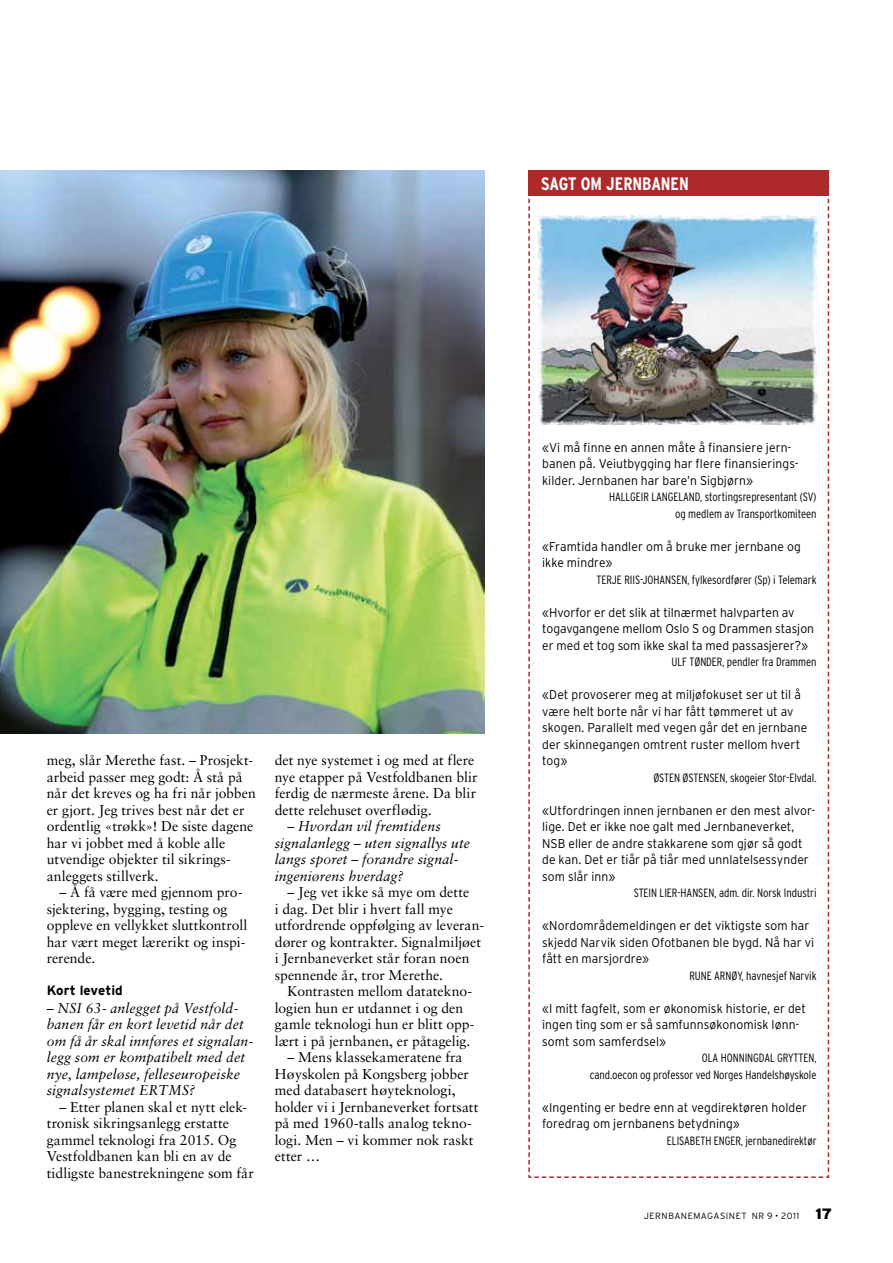
<style>
.page{position:relative;width:893px;height:1263px;background:#fff}
.page>*{position:absolute;margin:0;border:0;box-sizing:border-box;transform-origin:0 0}
.t1{font:700 condensed 18px "Interstate";letter-spacing:-.005em;color:#fff}
.t2{font:14.25px/16.5px "Sabon";color:#000}
.t3{font:italic 14.25px/16.5px "Sabon";letter-spacing:.01em;color:#000}
.t4{font:700 13.5px "Interstate";letter-spacing:.005em;color:#000}
.t5{font:300 12.75px/16.5px "Interstate";letter-spacing:.005em;color:#000;scale:.95 1}
.t6{font:300 condensed 12px/16.5px "Interstate";letter-spacing:-.005em;color:#000;text-align:right}
.t7{font:300 9px "Interstate";letter-spacing:.05em;color:#000}
.s1{font-weight:900;font-size:15px}
</style>
<div class="page">
<svg style="left:528px;top:170px;width:302px;height:1008px"></svg>
<div style="left:528px;top:170px;width:301px;height:26px;background:#ae292a"></div>
<img style="left:537px;top:216px;width:281px;height:209px">
<img style="left:0;top:170px;width:485px;height:563px">
<p class="t1" style="left:541px;top:174px;width:149px">SAGT OM JERNBANEN</p>
<p class="t2" style="left:47px;top:752px;width:211px">meg, slår Merethe fast. – Prosjekt&shy;arbeid passer meg godt: Å stå på når det kreves og ha fri når jobben er gjort. Jeg trives best når det er ordentlig «trøkk»! De siste dagene har vi jobbet med å koble alle utvendige objekter til sikrings&shy;anleggets stillverk.</p>
<p class="t2" style="left:47px;top:884px;width:202px;text-indent:13px">– Å få være med gjennom pro&shy;sjektering, bygging, testing og oppleve en vellykket sluttkontroll har vært meget lærerikt og inspi&shy;rerende.</p>
<p class="t4" style="left:47px;top:983px;width:78px">Kort levetid</p>
<p class="t3" style="left:47px;top:1000px;width:208px">– NSI 63- anlegget på Vestfold&shy;banen får en kort levetid når det om få år skal innføres et signalan&shy;legg som er kompatibelt med det nye, lampeløse, felleseuropeiske signalsystemet ERTMS?</p>
<p class="t2" style="left:47px;top:1098px;width:209px;text-indent:13px">– Etter planen skal et nytt elek&shy;tronisk sikringsanlegg erstatte gammel teknologi fra 2015. Og<br>Vestfoldbanen kan bli en av de tidligste banestrekningene som får</p>
<p class="t2" style="left:275px;top:752px;width:204px">det nye systemet i og med at flere nye etapper på Vestfoldbanen blir ferdig de nærmeste årene. Da blir dette relehuset overflødig.</p>
<p class="t3" style="left:275px;top:818px;width:197px;text-indent:13px">– Hvordan vil fremtidens signalanlegg – uten signallys ute langs sporet – forandre signal&shy;ingeniørens hverdag?</p>
<p class="t2" style="left:275px;top:884px;width:211px;text-indent:13px">– Jeg vet ikke så mye om dette<br>i dag. Det blir i hvert fall mye utfordrende oppfølging av leveran&shy;dører og kontrakter. Signalmiljøet i Jernbaneverket står foran noen spennende år, tror Merethe.</p>
<p class="t2" style="left:275px;top:983px;width:201px;text-indent:13px">Kontrasten mellom datatekno&shy;logien hun er utdannet i og den gamle teknologi hun er blitt opp&shy;lært i på jernbanen, er påtagelig.</p>
<p class="t2" style="left:275px;top:1049px;width:205px;text-indent:13px">– Mens klassekameratene fra<br>Høyskolen på Kongsberg jobber med databasert høyteknologi, holder vi i Jernbaneverket fortsatt på med 1960-talls analog tekno&shy;logi. Men – vi kommer nok raskt etter …</p>
<p class="t5" style="left:542px;top:439px;width:270px">«Vi må finne en annen måte å finansiere jern&shy;banen på. Veiutbygging har flere finansierings&shy;kilder. Jernbanen har bare’n Sigbjørn»</p>
<p class="t6" style="left:609px;top:489px;width:209px">HALLGEIR LANGELAN D, stortingsrepresentant (SV) og medlem av Transportkomiteen</p>
<p class="t5" style="left:542px;top:538px;width:274px">«Framtida handler om å bruke mer jernbane og ikke mindre»</p>
<p class="t6" style="left:597px;top:571px;width:221px">TERJE RIIS-JOHANSEN, fylkesordfører (Sp) i Telemark</p>
<p class="t5" style="left:542px;top:604px;width:288px">«Hvorfor er det slik at tilnærmet halvparten av togavgangene mellom Oslo S og Drammen stasjon er med et tog som ikke skal ta med passasjerer?»</p>
<p class="t6" style="left:671px;top:654px;width:147px">ULF TØNDER, pendler fra Drammen</p>
<p class="t5" style="left:542px;top:686px;width:281px">«Det provoserer meg at miljøfokuset ser ut til å være helt borte når vi har fått tømmeret ut av skogen. Parallelt med vegen går det en jernbane der skinnegangen omtrent ruster mellom hvert tog»</p>
<p class="t6" style="left:653px;top:769px;width:165px">ØSTEN ØSTENSEN, skogeier Stor-Elvdal.</p>
<p class="t5" style="left:542px;top:802px;width:289px">«Utfordringen innen jernbanen er den mest alvor&shy;lige. Det er ikke noe galt med Jernbaneverket,<br>NSB</p>
<p class="t5" style="left:542px;top:835px;width:282px;text-indent:26px">eller de andre stakkarene som gjør så godt de kan. Det er tiår på tiår med unnlatelsessynder som slår inn»</p>
<p class="t6" style="left:634px;top:885px;width:184px">STEIN LIER-HANSEN, adm. dir. Norsk Industri</p>
<p class="t5" style="left:542px;top:917px;width:288px">«Nordområdemeldingen er det viktigste som har skjedd Narvik siden Ofotbanen ble bygd. Nå har vi fått en marsjordre»</p>
<p class="t6" style="left:689px;top:967px;width:129px">RUNE ARNØY, havnesjef Narvik</p>
<p class="t5" style="left:542px;top:1000px;width:279px">«I mitt fagfelt, som er økonomisk historie, er det ingen ting som er så samfunnsøkonomisk lønn&shy;somt som samferdsel»</p>
<p class="t6" style="left:702px;top:1050px;width:87px">OLA HONNINGDAL GRYTTEN</p>
<p class="t6" style="left:590px;top:1050px;width:228px">,<br>cand.oecon og professor ved Norges Handelshøyskole</p>
<p class="t5" style="left:542px;top:1099px;width:280px">«I ngenting er bedre enn at vegdirektøren holder foredrag om jernbanens betydning»</p>
<p class="t6" style="left:667px;top:1132px;width:24px">ELISABET</p>
<p class="t6" style="left:705px;top:1132px;width:113px">H ENGER, jernbanedirektør</p>
<p class="t7" style="left:644px;top:1211px;width:190px">jernbanemagasinet NR 9 • 2011 <span class="s1">17</span></p>
</div>
